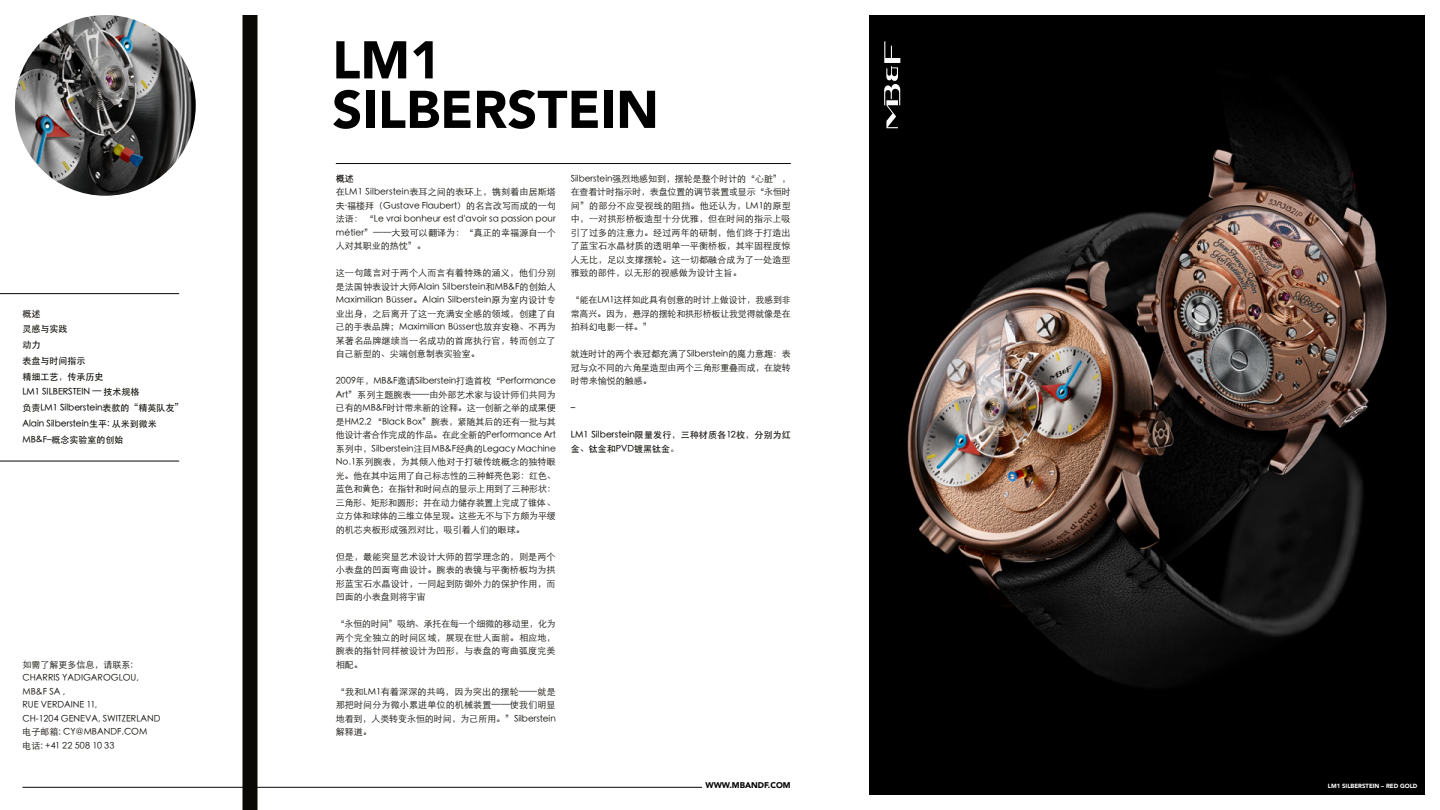
<style>
.page{position:relative;width:1440px;height:810px;background:#fff}
.page>*{position:absolute;margin:0;border:0;box-sizing:border-box;transform-origin:0 0}
.t1{font:900 52.5px/49.5px "Avenir LT Std";color:#000}
.t2{font:300 9px/13.5px "ST Heiti SC";color:#0b0904;text-align:justify}
.t3{font:500 9px/15.8px "ST Heiti SC";color:#0b0904}
.t4{font:9px "Arial Unicode MS";color:#0b0904}
.t5{font:900 8.25px "Avenir LT Std";color:#000}
.t6{font:900 6px "Avenir LT Std";color:#fff}
</style>
<div class="page">
<hr style="left:22px;top:787px;width:680px;height:1px;background:#0b0904">
<hr style="left:336px;top:163px;width:455px;height:1px;background:#0b0904">
<img style="left:15px;top:15px;width:181px;height:181px;border-radius:90px">
<div style="left:242px;top:15px;width:15px;height:795px;background:#0b0904"></div>
<hr style="left:0;top:293px;width:179px;height:1px;background:#0b0904">
<hr style="left:0;top:461px;width:179px;height:1px;background:#0b0904">
<img style="left:869px;top:15px;width:556px;height:780px">
<svg style="left:884px;top:41px;width:16px;height:87px"></svg>
<p class="t3" style="left:22px;top:305px;width:163px">概述<br>灵感与实践<br>动力<br>表盘与时间指示<br>精细工艺，传承历史<br>LM1 SILBERSTEIN — 技术规格<br>负责LM1 Silberstein表款的“精英队友”<br>Alain Silberstein生平: 从米到微米<br>MB&amp;F–概念实验室的创始</p>
<p class="t2" style="left:22px;top:657px;width:140px;text-align:left">如需了解更多信息，请联系:<br>CHARRIS YADIGAROGLOU,<br>MB&amp;F SA ,<br>RUE VERDAINE 11,<br>CH-1204 GENEVA, SWITZERLAND电子邮箱: CY@MBANDF.COM<br>电话: +41 22 508 10 33</p>
<h1 class="t1" style="left:332px;top:35px;width:328px">LM1<br>SILBERSTEIN</h1>
<p class="t4" style="left:336px;top:172px;width:19px">概述</p>
<p class="t2" style="left:336px;top:184px;width:222px">在LM1 Silberstein表耳之间的表环上，镌刻着由居斯塔夫∙福楼拜（Gustave Flaubert）的名言改写而成的一句法语： “Le vrai bonheur est d'avoir sa passion pour métier”——大致可以翻译为：“真正的幸福源自一个人对其职业的热忱”。</p>
<p class="t2" style="left:336px;top:265px;width:222px">这一句箴言对于两个人而言有着特殊的涵义，他们分别是法国钟表设计大师Alain Silberstein和MB&amp;F的创始人Maximilian Büsser。Alain Silberstein原为室内设计专业出身，之后离开了这一充满安全感的领域，创建了自己的手表品牌；Maximilian Büsser也放弃安稳、不再为某著名品牌继续当一名成功的首席执行官，转而创立了自己新型的、尖端创意制表实验室。</p>
<p class="t2" style="left:336px;top:373px;width:222px">2009年，MB&amp;F邀请Silberstein打造首枚“Performance Art”系列主题腕表——由外部艺术家与设计师们共同为已有的MB&amp;F时计带来新的诠释。这一创新之举的成果便是HM2.2 “Black Box”腕表，紧随其后的还有一批与其他设计者合作完成的作品。在此全新的Performance Art系列中，Silberstein注目MB&amp;F经典的Legacy Machine No.1系列腕表，为其倾入他对于打破传统概念的独特眼光。他在其中运用了自己标志性的三种鲜亮色彩：红色、蓝色和黄色；在指针和时间点的显示上用到了三种形状：三角形、矩形和圆形；并在动力储存装置上完成了锥体 、立方体和球体的三维立体呈现。这些无不与下方颇为平缓的机芯夹板形成强烈对比，吸引着人们的眼球。</p>
<p class="t2" style="left:336px;top:549px;width:221px">但是，最能突显艺术设计大师的哲学理念的，则是两个小表盘的凹面弯曲设计。腕表的表镜与平衡桥板均为拱形蓝宝石水晶设计，一同起到防御外力的保护作用，而凹面的小表盘则将宇宙</p>
<p class="t2" style="left:336px;top:616px;width:221px">“永恒的时间”吸纳、承托在每一个细微的移动里，化为两个完全独立的时间区域，展现在世人面前。相应地，腕表的指针同样被设计为凹形，与表盘的弯曲弧度完美相配。</p>
<p class="t2" style="left:336px;top:684px;width:222px">“我和LM1有着深深的共鸣，因为突出的摆轮——就是那把时间分为微小累进单位的机械装置——使我们明显地看到，人类转变永恒的时间，为己所用。”Silberstein解释道。</p>
<p class="t2" style="left:571px;top:171px;width:222px">Silberstein强烈地感知到，摆轮是整个时计的“心脏”，在查看计时指示时，表盘位置的调节装置或显示“永恒时间”的部分不应受视线的阻挡。他还认为，LM1的原型中，一对拱形桥板造型十分优雅，但在时间的指示上吸引了过多的注意力。经过两年的研制，他们终于打造出了蓝宝石水晶材质的透明单一平衡桥板，其牢固程度惊人无比，足以支撑摆轮。这一切都融合成为了一处造型雅致的部件，以无形的视感做为设计主旨。</p>
<p class="t2" style="left:571px;top:292px;width:222px">“能在LM1这样如此具有创意的时计上做设计，我感到非常高兴。因为，悬浮的摆轮和拱形桥板让我觉得就像是在拍科幻电影一样。”</p>
<p class="t2" style="left:571px;top:346px;width:222px">就连时计的两个表冠都充满了Silberstein的魔力意趣：表冠与众不同的六角星造型由两个三角形重叠而成，在旋转时带来愉悦的触感。</p>
<p class="t3" style="left:571px;top:400px;width:6px">–</p>
<p class="t3" style="left:571px;top:428px;width:222px;line-height:13.5px">LM1 Silberstein限量发行，三种材质各12枚，分别为红金、钛金和PVD镀黑钛金。</p>
<p class="t5" style="left:705px;top:780px;width:87px">WWW.MBANDF.COM</p>
<p class="t6" style="left:1328px;top:782px;width:91px">LM1 SILBERSTEIN – RED GOLD</p>
</div>
